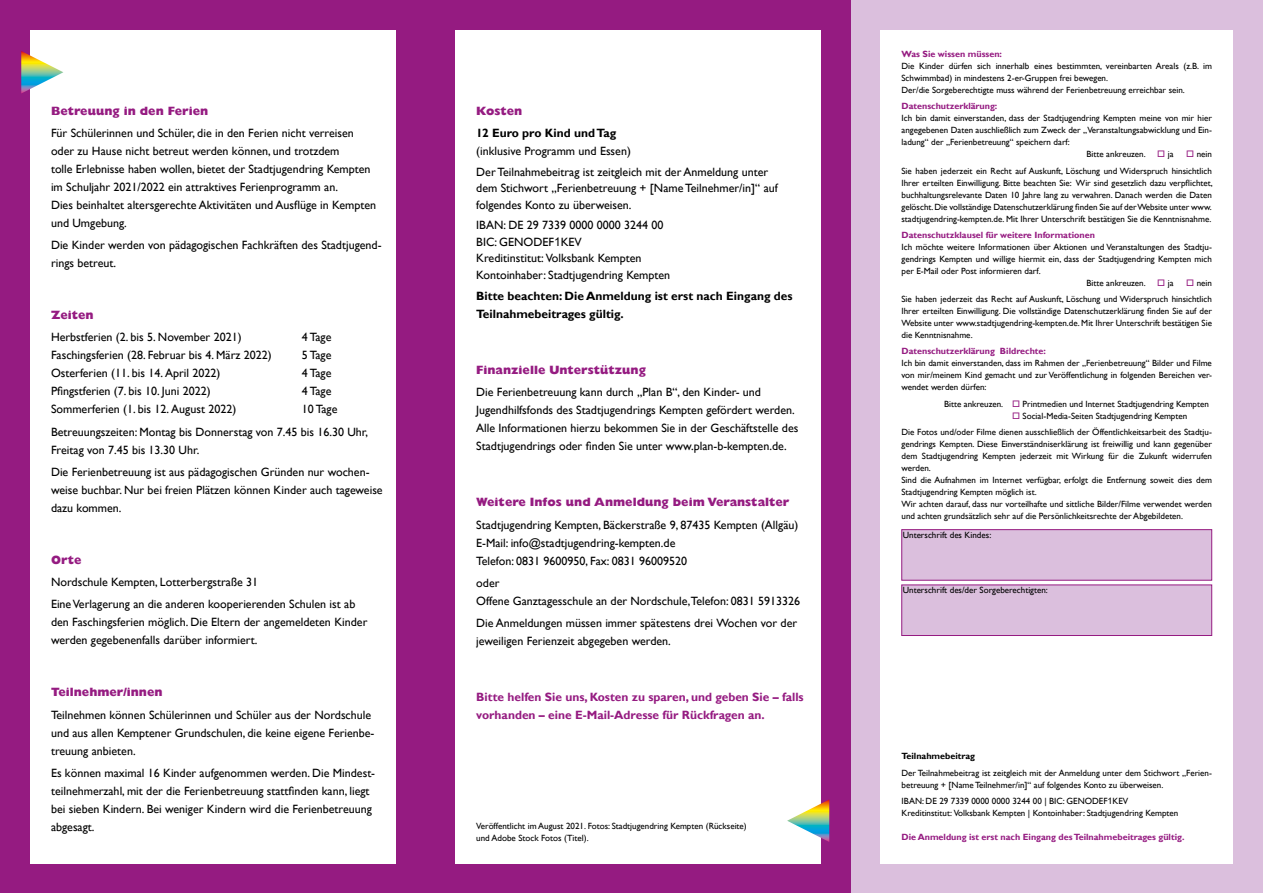
<style>
.page{position:relative;width:1263px;height:893px;background:#fff}
.page>*{position:absolute;margin:0;border:0;box-sizing:border-box;transform-origin:0 0}
.t1{font:12px/18px "Gill Sans";color:#000}
.t2{font:800 12px "Gill Sans";color:#951b81}
.t3{font:700 12px/18px "Gill Sans";color:#951b81}
.t4{font:700 12px/18px "Gill Sans";color:#000}
.t5{font:9px/12px "Gill Sans";color:#000}
.t6{font:700 9px "Gill Sans";color:#951b81}
.t7{font:700 9px "Gill Sans";color:#000}
.s1{font-family:"Arial"}
.s2{color:#951b81}
</style>
<div class="page">
<div style="left:850px;top:0;width:413px;height:893px;background:#dbbfdd"></div>
<div style="left:0;top:0;width:850px;height:893px;background:#951b81"></div>
<div style="left:880px;top:30px;width:353px;height:833px;background:#fff"></div>
<div style="left:455px;top:30px;width:366px;height:833px;background:#fff"></div>
<div style="left:30px;top:30px;width:365px;height:833px;background:#fff"></div>
<div style="left:901px;top:529px;width:311px;height:51px;background:#dbbfdd;border:1px solid #951b81"></div>
<div style="left:901px;top:585px;width:311px;height:51px;background:#dbbfdd;border:1px solid #951b81"></div>
<svg style="left:21px;top:51px;width:42px;height:43px"></svg>
<svg style="left:787px;top:799px;width:42px;height:43px"></svg>
<h1 class="t2" style="left:51px;top:104px;width:159px">Betreuung in den Ferien</h1>
<p class="t1" style="left:51px;top:124px;width:327px">Für Schülerinnen und Schüler, die in den Ferien nicht verreisen oder zu Hause nicht betreut werden können, und trotzdem<br>tolle Erlebnisse haben wollen, bietet der Stadtjugendring Kempten im Schuljahr 2021/2022 ein attraktives Ferienprogramm an.<br>Dies beinhaltet altersgerechte Aktivitäten und Ausflüge in Kempten und Umgebung.</p>
<h1 class="t1" style="left:51px;top:236px;width:332px">Die Kinder werden von pädagogischen Fachkräften des Stadtjugend&shy;rings betreut.</h1>
<h1 class="t2" style="left:51px;top:308px;width:44px">Zeiten</h1>
<h1 class="t1" style="left:51px;top:329px;width:192px">Herbstferien (2. bis 5. November 2021)</h1>
<h1 class="t1" style="left:302px;top:329px;width:31px">4 Tage</h1>
<h1 class="t1" style="left:51px;top:347px;width:222px">Faschingsferien (28. Februar bis 4. März 2022)</h1>
<h1 class="t1" style="left:302px;top:347px;width:31px">5 Tage</h1>
<h1 class="t1" style="left:51px;top:365px;width:171px">Osterferien (11. bis 14. April 2022)</h1>
<h1 class="t1" style="left:302px;top:365px;width:31px">4 Tage</h1>
<h1 class="t1" style="left:51px;top:383px;width:161px">Pfingstferien (7. bis 10. Juni 2022)</h1>
<h1 class="t1" style="left:302px;top:383px;width:31px">4 Tage</h1>
<h1 class="t1" style="left:51px;top:401px;width:187px">Sommerferien (1. bis 12. August 2022)</h1>
<h1 class="t1" style="left:51px;top:398px;width:319px;line-height:22.2px;text-indent:251px">10 Tage<br>Betreuungszeiten: Montag bis Donnerstag von 7.45 bis 16.30 Uhr,</h1>
<h1 class="t1" style="left:51px;top:439px;width:320px;line-height:22.2px">Freitag von 7.45 bis 13.30 Uhr.<br>Die Ferienbetreuung ist aus pädagogischen Gründen nur wochen-</h1>
<h1 class="t1" style="left:51px;top:481px;width:333px">weise buchbar. Nur bei freien Plätzen können Kinder auch tageweise dazu kommen.</h1>
<h1 class="t2" style="left:51px;top:553px;width:32px">Orte</h1>
<h1 class="t1" style="left:51px;top:571px;width:306px;line-height:22.2px">Nordschule Kempten, Lotterbergstraße 31<br>Eine Verlagerung an die anderen kooperierenden Schulen ist ab</h1>
<h1 class="t1" style="left:51px;top:614px;width:318px">den Faschingsferien möglich. Die Eltern der angemeldeten Kinder werden gegebenenfalls darüber informiert.</h1>
<h1 class="t2" style="left:51px;top:685px;width:113px">Teilnehmer/innen</h1>
<h1 class="t1" style="left:51px;top:706px;width:325px">Teilnehmen können Schülerinnen und Schüler aus der Nordschule und aus allen Kemptener Grundschulen, die keine eigene Ferienbe&shy;treuung anbieten.</h1>
<h1 class="t1" style="left:51px;top:764px;width:326px">Es können maximal 16 Kinder aufgenommen werden. Die Mindest&shy;teilnehmerzahl, mit der die Ferienbetreuung stattfinden kann, liegt bei sieben Kindern. Bei weniger Kindern wird die Ferienbetreuung abgesagt.</h1>
<h1 class="t2" style="left:476px;top:104px;width:48px">Kosten</h1>
<h1 class="t4" style="left:476px;top:124px;width:141px">12 Euro pro Kind und Tag</h1>
<h1 class="t1" style="left:476px;top:141px;width:293px;line-height:20.7px">(inklusive Programm und Essen)<br>Der Teilnahmebeitrag ist zeitgleich mit der Anmeldung unter</h1>
<h1 class="t1" style="left:476px;top:180px;width:303px;line-height:16.5px">dem Stichwort „Ferienbetreuung + [Name Teilnehmer/in]“ auf folgendes Konto zu überweisen.</h1>
<h1 class="t1" style="left:476px;top:217px;width:195px;line-height:16.5px">IBAN: DE 29 7339 0000 0000 3244 00<br>BIC: GENODEF<span class="s1">1</span>KEV<br>Kreditinstitut: Volksbank Kempten<br>Kontoinhaber: Stadtjugendring Kempten</h1>
<h1 class="t4" style="left:476px;top:287px;width:318px">Bitte beachten: Die Anmeldung ist erst nach Eingang des<br>Teilnahmebeitrages gültig.</h1>
<h1 class="t2" style="left:476px;top:363px;width:171px">Finanzielle Unterstützung</h1>
<p class="t1" style="left:476px;top:383px;width:324px">Die Ferienbetreuung kann durch „Plan B“, den Kinder- und Jugendhilfsfonds des Stadtjugendrings Kempten gefördert werden.<br>Alle Informationen hierzu bekommen Sie in der Geschäftstelle des Stadtjugendrings oder finden Sie unter www.plan-b-kempten.de.</p>
<h1 class="t2" style="left:476px;top:495px;width:315px">Weitere Infos und Anmeldung beim Veranstalter</h1>
<h1 class="t1" style="left:476px;top:516px;width:324px">Stadtjugendring Kempten, Bäckerstraße 9, 87435 Kempten (Allgäu)<br>E-Mail: info@stadtjugendring-kempten.de<br>Telefon: 0831 9600950, Fax: 0831 96009520</h1>
<h1 class="t1" style="left:476px;top:574px;width:325px">oder<br>Offene Ganztagesschule an der Nordschule,Telefon: 0831 5913326</h1>
<h1 class="t1" style="left:476px;top:614px;width:322px">Die Anmeldungen müssen immer spätestens drei Wochen vor der jeweiligen Ferienzeit abgegeben werden.</h1>
<h1 class="t3" style="left:476px;top:689px;width:329px">Bitte helfen Sie uns, Kosten zu sparen, und geben Sie – falls vorhanden – eine E-Mail-Adresse für Rückfragen an.</h1>
<p class="t5" style="left:476px;top:820px;width:272px">Veröffentlicht im August 2021. Fotos: Stadtjugendring Kempten (Rückseite) und Adobe Stock Fotos (Titel).</p>
<p class="t6" style="left:901px;top:49px;width:102px">Was Sie wissen müssen:</p>
<p class="t5" style="left:901px;top:60px;width:312px">Die Kinder dürfen sich innerhalb eines bestimmten, vereinbarten Areals (z.B. im<br>Schwimmbad) in mindestens 2-er-Gruppen frei bewegen.<br>Der/die Sorgeberechtigte muss während der Ferienbetreuung erreichbar sein.</p>
<p class="t6" style="left:901px;top:101px;width:97px">Datenschutzerklärung:</p>
<p class="t5" style="left:901px;top:113px;width:312px">Ich bin damit einverstanden, dass der Stadtjugendring Kempten meine von mir hier</p>
<p class="t5" style="left:901px;top:125px;width:312px">angegebenen Daten auschließlich zum Zweck der „Veranstaltungsabwicklung und Ein-</p>
<p class="t5" style="left:901px;top:137px;width:170px">ladung“ der „Ferienbetreuung“ speichern darf:</p>
<p class="t5" style="left:1086px;top:149px;width:61px">Bitte ankreuzen.</p>
<p class="t5" style="left:1157px;top:149px;width:18px"><span class="s2">□</span> ja</p>
<p class="t5" style="left:901px;top:147px;width:312px;line-height:16.2px;text-align:right"><span class="s2">□</span> nein<br>Sie haben jederzeit ein Recht auf Auskunft, Löschung und Widerspruch hinsichtlich</p>
<p class="t5" style="left:901px;top:177px;width:313px;text-align:justify">Ihrer erteilten Einwilligung. Bitte beachten Sie: Wir sind gesetzlich dazu verpflichtet, buchhaltungsrelevante Daten 10 Jahre lang zu verwahren. Danach werden die Daten gelöscht. Die vollständige Datenschutzerklärung finden Sie auf der Website unter www. stadtjugendring-kempten.de. Mit Ihrer Unterschrift bestätigen Sie die Kenntnisnahme.</p>
<p class="t6" style="left:901px;top:230px;width:195px">Datenschutzklausel für weitere Informationen</p>
<p class="t5" style="left:901px;top:241px;width:312px">Ich möchte weitere Informationen über Aktionen und Veranstaltungen des Stadtju-</p>
<p class="t5" style="left:901px;top:253px;width:312px">gendrings Kempten und willige hiermit ein, dass der Stadtjugendring Kempten mich</p>
<p class="t5" style="left:901px;top:265px;width:141px">per E-Mail oder Post informieren darf.</p>
<p class="t5" style="left:1086px;top:277px;width:61px">Bitte ankreuzen.</p>
<p class="t5" style="left:1157px;top:277px;width:18px"><span class="s2">□</span> ja</p>
<p class="t5" style="left:901px;top:275px;width:312px;line-height:16.2px;text-align:right"><span class="s2">□</span> nein<br>Sie haben jederzeit das Recht auf Auskunft, Löschung und Widerspruch hinsichtlich</p>
<p class="t5" style="left:901px;top:305px;width:312px;text-align:justify">Ihrer erteilten Einwilligung. Die vollständige Datenschutzerklärung finden Sie auf der Website unter www.stadtjugendring-kempten.de. Mit Ihrer Unterschrift bestätigen Sie die Kenntnisnahme.</p>
<p class="t6" style="left:901px;top:346px;width:146px">Datenschutzerklärung Bildrechte:</p>
<p class="t5" style="left:901px;top:358px;width:312px;text-align:justify">Ich bin damit einverstanden, dass im Rahmen der „Ferienbetreuung“ Bilder und Filme von mir/meinem Kind gemacht und zur Veröffentlichung in folgenden Bereichen ver&shy;wendet werden dürfen:</p>
<p class="t5" style="left:944px;top:398px;width:266px">Bitte ankreuzen. <span class="s2">□</span> Printmedien und Internet Stadtjugendring Kempten</p>
<p class="t5" style="left:901px;top:408px;width:312px;line-height:16.2px;text-indent:111px"><span class="s2">□</span> Social-Media-Seiten Stadtjugendring Kempten<br>Die Fotos und/oder Filme dienen ausschließlich der Öffentlichkeitsarbeit des Stadtju-</p>
<p class="t5" style="left:901px;top:438px;width:312px">gendrings Kempten. Diese Einverständniserklärung ist freiwillig und kann gegenüber dem Stadtjugendring Kempten jederzeit mit Wirkung für die Zukunft widerrufen werden.<br>Sind die Aufnahmen im Internet verfügbar, erfolgt die Entfernung soweit dies dem Stadtjugendring Kempten möglich ist.<br>Wir achten darauf, dass nur vorteilhafte und sittliche Bilder/Filme verwendet werden und achten grundsätzlich sehr auf die Persönlichkeitsrechte der Abgebildeten.</p>
<p class="t5" style="left:903px;top:529px;width:90px">Unterschrift des Kindes:</p>
<p class="t5" style="left:903px;top:584px;width:147px">Unterschrift des/der Sorgeberechtigten:</p>
<p class="t7" style="left:901px;top:751px;width:75px">Teilnahmebeitrag</p>
<p class="t5" style="left:901px;top:767px;width:312px">Der Teilnahmebeitrag ist zeitgleich mit der Anmeldung unter dem Stichwort „Ferien&shy;betreuung + [Name Teilnehmer/in]“ auf folgendes Konto zu überweisen.</p>
<p class="t5" style="left:901px;top:795px;width:278px">IBAN: DE 29 7339 0000 0000 3244 00 | BIC: GENODEF<span class="s1">1</span>KEV<br>Kreditinstitut: Volksbank Kempten | Kontoinhaber: Stadtjugendring Kempten</p>
<p class="t6" style="left:901px;top:831px;width:284px">Die Anmeldung ist erst nach Eingang des Teilnahmebeitrages gültig.</p>
</div>
